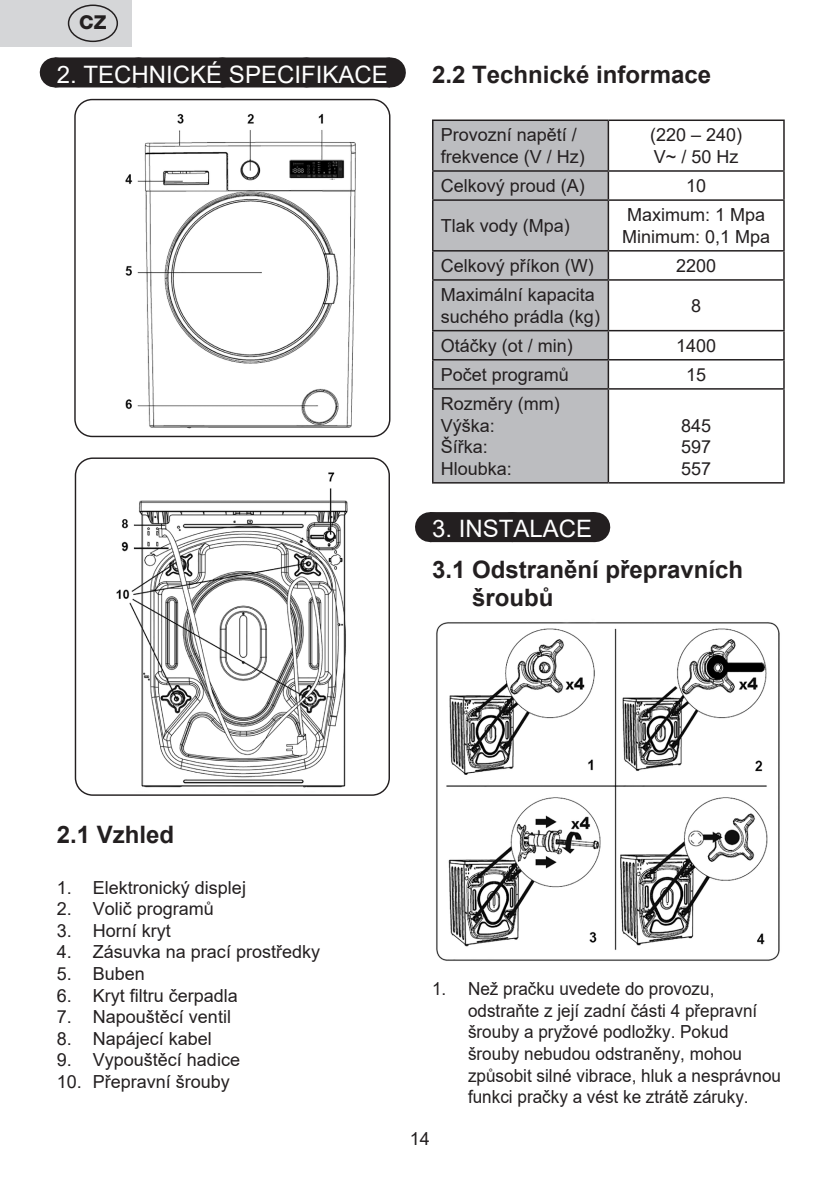
<style>
.page{position:relative;width:840px;height:1191px;background:#fff}
.page>*{position:absolute;margin:0;border:0;box-sizing:border-box;transform-origin:0 0}
.Normální{font:700 24px/28.8px "Arial";color:#231f20}
.Grafický_nadpis_ETA{font:24px "Arial";color:#fff}
.t1{font:800 19.2px "Helvetica Neue OT";color:#231f20}
.t2{font:18px/21.6px "Arial";color:#231f20}
.t3{font:18px/21.6px "Arial";color:#231f20;scale:.95 1}
</style>
<div class="page">
<div style="left:55px;top:57px;width:334px;height:30px;background:#231f20"></div>
<svg style="left:138px;top:57px;width:210px;height:1px"></svg>
<hr style="left:389px;top:57px;width:1px;height:30px;background:#231f20">
<img style="left:125px;top:113px;width:231px;height:316px">
<div style="left:74px;top:99px;width:316px;height:338px;border:1px solid #231f20;border-radius:17px"></div>
<img style="left:116px;top:472px;width:232px;height:316px">
<div style="left:75px;top:457px;width:315px;height:339px;border:1px solid #231f20;border-radius:17px"></div>
<div style="left:430px;top:512px;width:164px;height:30px;background:#231f20"></div>
<svg style="left:515px;top:512px;width:38px;height:1px"></svg>
<hr style="left:594px;top:512px;width:1px;height:30px;background:#231f20">
<div style="left:433px;top:121px;width:174px;height:361px;background:#bcbdc0"></div>
<hr style="left:432px;top:119px;width:176px;height:2px;background:#231f20">
<hr style="left:432px;top:121px;width:1px;height:49px;background:#231f20">
<hr style="left:608px;top:119px;width:176px;height:2px;background:#231f20">
<hr style="left:607px;top:121px;width:1px;height:49px;background:#231f20">
<hr style="left:782px;top:121px;width:2px;height:49px;background:#231f20">
<hr style="left:432px;top:170px;width:176px;height:2px;background:#231f20">
<svg style="left:432px;top:172px;width:1px;height:27px"></svg>
<hr style="left:608px;top:170px;width:176px;height:2px;background:#231f20">
<svg style="left:607px;top:172px;width:1px;height:27px"></svg>
<hr style="left:782px;top:172px;width:2px;height:27px;background:#231f20">
<hr style="left:432px;top:199px;width:176px;height:2px;background:#231f20">
<hr style="left:432px;top:201px;width:1px;height:49px;background:#231f20">
<hr style="left:608px;top:199px;width:176px;height:2px;background:#231f20">
<hr style="left:607px;top:201px;width:1px;height:49px;background:#231f20">
<hr style="left:782px;top:201px;width:2px;height:49px;background:#231f20">
<hr style="left:432px;top:250px;width:176px;height:1px;background:#231f20">
<svg style="left:432px;top:251px;width:1px;height:28px"></svg>
<hr style="left:608px;top:250px;width:176px;height:1px;background:#231f20">
<svg style="left:607px;top:251px;width:1px;height:28px"></svg>
<hr style="left:782px;top:251px;width:2px;height:28px;background:#231f20">
<hr style="left:432px;top:279px;width:176px;height:2px;background:#231f20">
<hr style="left:432px;top:281px;width:1px;height:49px;background:#231f20">
<hr style="left:608px;top:279px;width:176px;height:2px;background:#231f20">
<hr style="left:607px;top:281px;width:1px;height:49px;background:#231f20">
<hr style="left:782px;top:281px;width:2px;height:49px;background:#231f20">
<hr style="left:432px;top:330px;width:176px;height:1px;background:#231f20">
<hr style="left:608px;top:330px;width:176px;height:1px;background:#231f20">
<hr style="left:782px;top:331px;width:2px;height:28px;background:#231f20">
<hr style="left:432px;top:359px;width:176px;height:1px;background:#231f20">
<svg style="left:432px;top:331px;width:1px;height:57px"></svg>
<hr style="left:608px;top:359px;width:176px;height:1px;background:#231f20">
<svg style="left:607px;top:331px;width:1px;height:57px"></svg>
<hr style="left:782px;top:360px;width:2px;height:28px;background:#231f20">
<hr style="left:432px;top:388px;width:176px;height:2px;background:#231f20">
<hr style="left:432px;top:390px;width:1px;height:92px;background:#231f20">
<hr style="left:608px;top:388px;width:176px;height:2px;background:#231f20">
<hr style="left:607px;top:390px;width:1px;height:92px;background:#231f20">
<hr style="left:782px;top:390px;width:2px;height:92px;background:#231f20">
<hr style="left:432px;top:482px;width:176px;height:1px;background:#231f20">
<hr style="left:608px;top:482px;width:176px;height:1px;background:#231f20">
<img style="left:436px;top:622px;width:344px;height:339px">
<div style="left:0;top:0;width:131px;height:47px;background:#d5d6d8"></div>
<div style="left:68px;top:5px;width:50px;height:37px;border:1px solid #231f20;border-radius:50%"></div>
<p class="t1" style="left:79px;top:11px;width:29px">CZ</p>
<p class="Grafický_nadpis_ETA" style="left:57px;top:58px;width:332px">2. TECHNICKÉ SPECIFIKACE</p>
<p class="Normální" style="left:432px;top:60px;width:280px">2.2 Technické informace</p>
<p class="t2" style="left:440px;top:124px;width:146px">Provozní napětí / frekvence (V / Hz)</p>
<p class="t2" style="left:649px;top:124px;width:94px">(220 – 240)<br>V~ / 50 Hz</p>
<p class="t2" style="left:440px;top:175px;width:146px">Celkový proud (A)</p>
<p class="t2" style="left:685px;top:175px;width:22px">10</p>
<p class="t2" style="left:440px;top:215px;width:131px">Tlak vody (Mpa)</p>
<p class="t2" style="left:626px;top:204px;width:140px">Maximum: 1 Mpa</p>
<p class="t2" style="left:621px;top:225px;width:150px">Minimum: 0,1 Mpa</p>
<p class="t2" style="left:440px;top:255px;width:155px">Celkový příkon (W)</p>
<p class="t2" style="left:675px;top:255px;width:42px">2200</p>
<p class="t2" style="left:440px;top:284px;width:156px">Maximální kapacita</p>
<p class="t2" style="left:440px;top:305px;width:161px">suchého prádla (kg)</p>
<p class="t2" style="left:690px;top:295px;width:12px">8</p>
<p class="t2" style="left:440px;top:334px;width:134px">Otáčky (ot / min)</p>
<p class="t2" style="left:675px;top:334px;width:42px">1400</p>
<p class="t2" style="left:440px;top:364px;width:130px">Počet programů</p>
<p class="t2" style="left:685px;top:364px;width:22px">15</p>
<p class="t2" style="left:440px;top:393px;width:120px">Rozměry (mm)</p>
<p class="t2" style="left:440px;top:414px;width:56px">Výška:</p>
<p class="t2" style="left:440px;top:436px;width:49px">Šířka:</p>
<p class="t2" style="left:440px;top:457px;width:73px">Hloubka:</p>
<p class="t2" style="left:680px;top:414px;width:32px">845</p>
<p class="t2" style="left:680px;top:436px;width:32px">597</p>
<p class="t2" style="left:680px;top:457px;width:32px">557</p>
<p class="Grafický_nadpis_ETA" style="left:432px;top:512px;width:162px">3. INSTALACE</p>
<p class="Normální" style="left:472px;top:555px;width:272px;text-indent:-40px">3.1 Odstranění přepravních šroubů</p>
<p class="Normální" style="left:57px;top:820px;width:119px">2.1 Vzhled</p>
<p class="t2" style="left:57px;top:876px;width:191px">1. Elektronický displej</p>
<p class="t2" style="left:57px;top:898px;width:159px">2. Volič programů</p>
<p class="t2" style="left:57px;top:919px;width:116px">3. Horní kryt</p>
<p class="t2" style="left:57px;top:941px;width:265px">4. Zásuvka na prací prostředky</p>
<p class="t2" style="left:57px;top:962px;width:90px">5. Buben</p>
<p class="t2" style="left:57px;top:984px;width:183px">6. Kryt filtru čerpadla</p>
<p class="t2" style="left:57px;top:1006px;width:176px">7. Napouštěcí ventil</p>
<p class="t2" style="left:57px;top:1027px;width:157px">8. Napájecí kabel</p>
<p class="t2" style="left:57px;top:1049px;width:185px">9. Vypouštěcí hadice</p>
<p class="t2" style="left:57px;top:1070px;width:175px">10. Přepravní šrouby</p>
<p class="t3" style="left:468px;top:978px;width:331px;text-indent:-36px">1. Než pračku uvedete do provozu, odstraňte z její zadní části 4 přepravní šrouby a pryžové podložky. Pokud šrouby nebudou odstraněny, mohou způsobit silné vibrace, hluk a nesprávnou funkci pračky a vést ke ztrátě záruky.</p>
<p class="t2" style="left:410px;top:1127px;width:22px">14</p>
</div>
